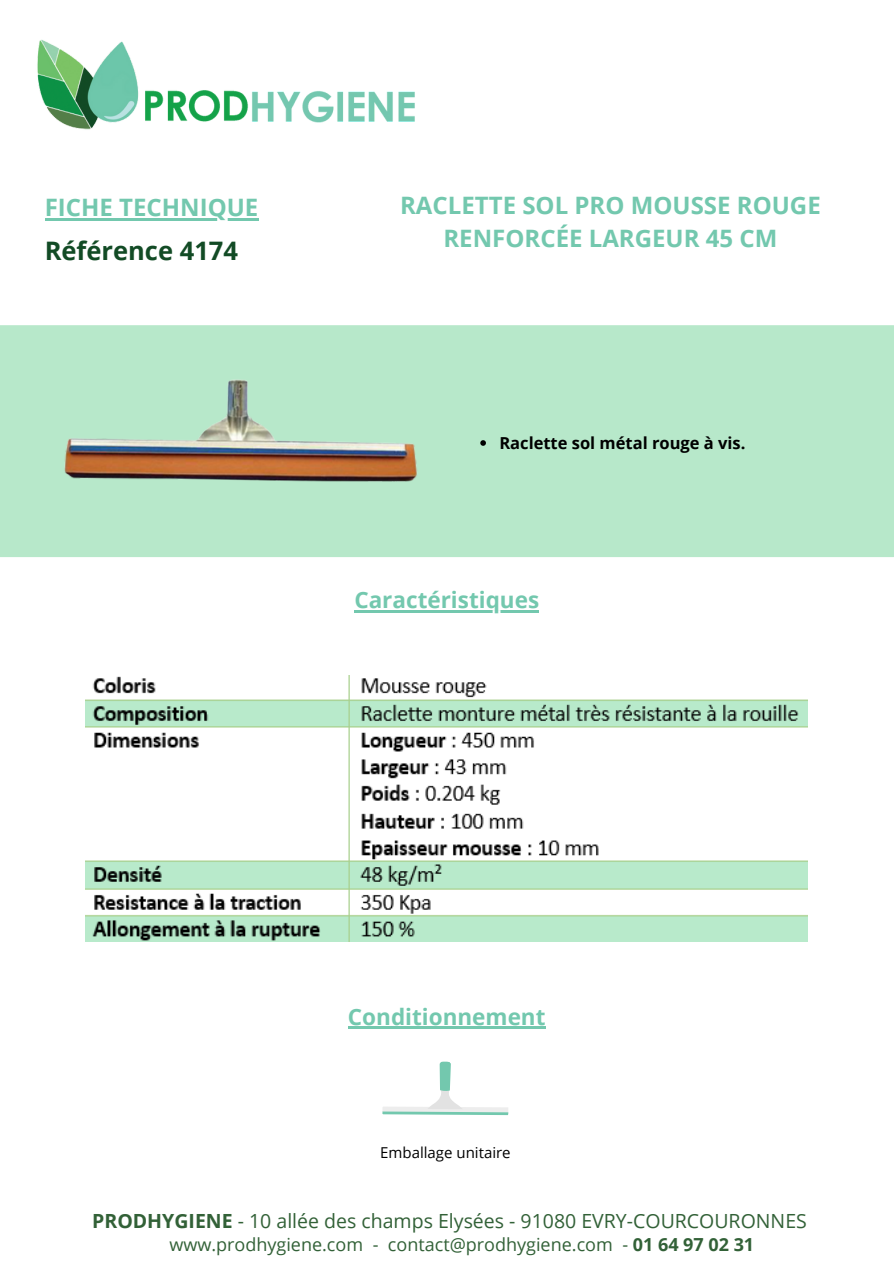
<style>
.page{position:relative;width:894px;height:1264px;background:#fff}
.page>*{position:absolute;margin:0;border:0;box-sizing:border-box;transform-origin:0 0}
.t1{font:700 25.5px "Open Sans";color:#124b25}
.t2{font:700 24px/32.7px "Open Sans";color:#73c8ae;text-align:center}
.t3{font:700 22.5px "Open Sans";color:#73c8ae}
.t4{font:19.5px "Open Sans";color:#326137}
.t5{font:18px "Open Sans";color:#326137}
.t6{font:700 16.5px "Open Sans";color:#000}
.t7{font:15px "Open Sans";color:#000}
.s1{font-weight:700}
</style>
<div class="page">
<img style="left:37px;top:39px;width:378px;height:91px">
<div style="left:0;top:325px;width:893px;height:232px;background:#b7e8ca"></div>
<div style="left:0;top:336px;width:893px;height:210px;background:#b7e8ca"></div>
<img style="left:86px;top:676px;width:721px;height:265px">
<img style="left:51px;top:363px;width:374px;height:142px">
<svg style="left:382px;top:1061px;width:126px;height:55px"></svg>
<hr style="left:45px;top:218px;width:213px;height:2px;background:#73c8ae">
<hr style="left:354px;top:610px;width:185px;height:3px;background:#73c8ae">
<svg style="left:480px;top:440px;width:6px;height:6px"></svg>
<hr style="left:348px;top:1026px;width:197px;height:2px;background:#73c8ae">
<p class="t2" style="left:45px;top:190px;width:215px">FICHE TECHNIQUE</p>
<p class="t1" style="left:45px;top:233px;width:195px">Référence 4174</p>
<h3 class="t2" style="left:400px;top:188px;width:422px">RACLETTE SOL PRO MOUSSE ROUGE<br>RENFORCÉE LARGEUR 45 CM</h3>
<h3 class="t6" style="left:499px;top:431px;width:247px">Raclette sol métal rouge à vis.</h3>
<p class="t3" style="left:354px;top:584px;width:186px">Caractéristiques</p>
<p class="t3" style="left:348px;top:1001px;width:199px">Conditionnement</p>
<p class="t7" style="left:380px;top:1141px;width:132px">Emballage unitaire</p>
<h1 class="t4" style="left:92px;top:1207px;width:716px"><span class="s1">PRODHYGIENE</span> - 10 allée des champs Elysées - 91080 EVRY-COURCOURONNES</h1>
<p class="t5" style="left:169px;top:1231px;width:586px">www.prodhygiene.com - contact@prodhygiene.com - <span class="s1">01 64 97 02 31</span></p>
</div>
